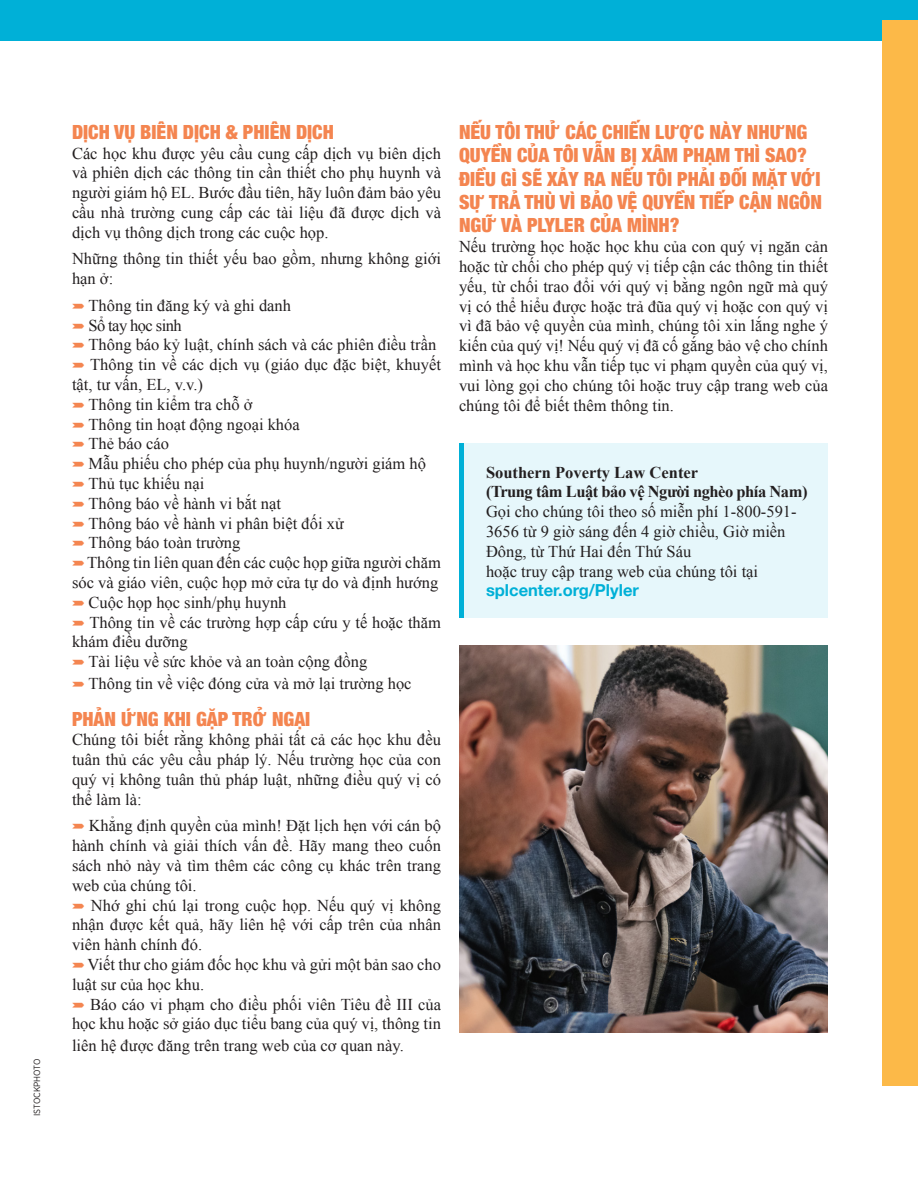
<style>
.page{position:relative;width:918px;height:1188px;background:#fff}
.page>*{position:absolute;margin:0;border:0;box-sizing:border-box;transform-origin:0 0}
.t1{font:900 condensed 19.5px/23.4px "Helvetica Neue";color:#f48550}
.t2{font:16.5px/19.8px "Times New Roman";color:#231f20}
.t3{font:700 16.5px/19.8px "Times New Roman";letter-spacing:-.03em;color:#231f20}
.t4{font:16.5px "Times New Roman";letter-spacing:-.035em;color:#231f20}
.Photo_Credit{font:9px "Gotham Narrow";color:#231f20}
.s1{font-family:"Mercury Text G2";font-size:15.75px;color:#f48550}
.s2{font-family:"Helvetica Neue";font-weight:700;color:#00b0d7}
</style>
<div class="page">
<div style="left:463px;top:443px;width:365px;height:175px;background:#e6f7fb"></div>
<hr style="left:459px;top:443px;width:4px;height:175px;background:#00b0d7">
<div style="left:0;top:0;width:918px;height:40px;background:#00b0d7"></div>
<img style="left:459px;top:646px;width:369px;height:386px">
<div style="left:883px;top:20px;width:35px;height:1065px;background:#fcb948"></div>
<p class="Photo_Credit" style="left:31px;top:1116px;width:59px;rotate:-90deg">ISTOCKPHOTO</p>
<p class="t1" style="left:72px;top:119px;width:263px">DỊCH VỤ BIÊN DỊCH &amp; PHIÊN DỊCH</p>
<p class="t2" style="left:72px;top:143px;width:371px;text-align:justify">Các học khu được yêu cầu cung cấp dịch vụ biên dịch và phiên dịch các thông tin cần thiết cho phụ huynh và người giám hộ EL. Bước đầu tiên, hãy luôn đảm bảo yêu cầu nhà trường cung cấp các tài liệu đã được dịch và dịch vụ thông dịch trong các cuộc họp.</p>
<p class="t2" style="left:72px;top:249px;width:371px">Những thông tin thiết yếu bao gồm, nhưng không giới hạn ở:</p>
<p class="t2" style="left:72px;top:295px;width:221px"><span class="s1">•</span> Thông tin đăng ký và ghi danh</p>
<p class="t4" style="left:72px;top:314px;width:111px"><span class="s1">•</span> Sổ tay học sinh</p>
<p class="t2" style="left:72px;top:335px;width:366px"><span class="s1">•</span> Thông báo kỷ luật, chính sách và các phiên điều trần</p>
<p class="t2" style="left:72px;top:354px;width:371px"><span class="s1">•</span> Thông tin về các dịch vụ (giáo dục đặc biệt, khuyết tật, tư vấn, EL, v.v.)</p>
<p class="t2" style="left:72px;top:394px;width:182px"><span class="s1">•</span> Thông tin kiểm tra chỗ ở</p>
<p class="t2" style="left:72px;top:414px;width:229px"><span class="s1">•</span> Thông tin hoạt động ngoại khóa</p>
<p class="t2" style="left:72px;top:434px;width:99px"><span class="s1">•</span> Thẻ báo cáo</p>
<p class="t2" style="left:72px;top:453px;width:356px"><span class="s1">•</span> Mẫu phiếu cho phép của phụ huynh/người giám hộ</p>
<p class="t2" style="left:72px;top:473px;width:134px"><span class="s1">•</span> Thủ tục khiếu nại</p>
<p class="t2" style="left:72px;top:493px;width:210px"><span class="s1">•</span> Thông báo về hành vi bắt nạt</p>
<p class="t2" style="left:72px;top:513px;width:274px"><span class="s1">•</span> Thông báo về hành vi phân biệt đối xử</p>
<p class="t2" style="left:72px;top:533px;width:170px"><span class="s1">•</span> Thông báo toàn trường</p>
<p class="t2" style="left:72px;top:552px;width:371px"><span class="s1">•</span> Thông tin liên quan đến các cuộc họp giữa người chăm sóc và giáo viên, cuộc họp mở cửa tự do và định hướng</p>
<p class="t2" style="left:72px;top:592px;width:216px"><span class="s1">•</span> Cuộc họp học sinh/phụ huynh</p>
<p class="t2" style="left:72px;top:612px;width:371px"><span class="s1">•</span> Thông tin về các trường hợp cấp cứu y tế hoặc thăm khám điều dưỡng</p>
<p class="t2" style="left:72px;top:651px;width:297px"><span class="s1">•</span> Tài liệu về sức khỏe và an toàn cộng đồng</p>
<p class="t2" style="left:72px;top:673px;width:341px"><span class="s1">•</span> Thông tin về việc đóng cửa và mở lại trường học</p>
<p class="t1" style="left:72px;top:706px;width:240px">PHẢN ỨNG KHI GẶP TRỞ NGẠI</p>
<p class="t2" style="left:72px;top:730px;width:371px;text-align:justify">Chúng tôi biết rằng không phải tất cả các học khu đều tuân thủ các yêu cầu pháp lý. Nếu trường học của con quý vị không tuân thủ pháp luật, những điều quý vị có thể làm là:</p>
<p class="t2" style="left:72px;top:816px;width:371px;text-align:justify"><span class="s1">•</span> Khẳng định quyền của mình! Đặt lịch hẹn với cán bộ hành chính và giải thích vấn đề. Hãy mang theo cuốn sách nhỏ này và tìm thêm các công cụ khác trên trang web của chúng tôi.</p>
<p class="t2" style="left:72px;top:895px;width:371px;text-align:justify"><span class="s1">•</span> Nhớ ghi chú lại trong cuộc họp. Nếu quý vị không nhận được kết quả, hãy liên hệ với cấp trên của nhân viên hành chính đó.</p>
<p class="t2" style="left:72px;top:954px;width:371px"><span class="s1">•</span> Viết thư cho giám đốc học khu và gửi một bản sao cho luật sư của học khu.</p>
<p class="t2" style="left:72px;top:994px;width:371px"><span class="s1">•</span> Báo cáo vi phạm cho điều phối viên Tiêu đề III của học khu hoặc sở giáo dục tiểu bang của quý vị, thông tin</p>
<p class="t2" style="left:72px;top:1035px;width:333px">liên hệ được đăng trên trang web của cơ quan này.</p>
<p class="t1" style="left:459px;top:119px;width:364px">NẾU TÔI THỬ CÁC CHIẾN LƯỢC NÀY NHƯNG QUYỀN CỦA TÔI VẪN BỊ XÂM PHẠM THÌ SAO?<br>ĐIỀU GÌ SẼ XẢY RA NẾU TÔI PHẢI ĐỐI MẶT VỚI SỰ TRẢ THÙ VÌ BẢO VỆ QUYỀN TIẾP CẬN NGÔN NGỮ VÀ PLYLER CỦA MÌNH?</p>
<p class="t2" style="left:459px;top:237px;width:371px;text-align:justify">Nếu trường học hoặc học khu của con quý vị ngăn cản hoặc từ chối cho phép quý vị tiếp cận các thông tin thiết yếu, từ chối trao đổi với quý vị bằng ngôn ngữ mà quý vị có thể hiểu được hoặc trả đũa quý vị hoặc con quý vị vì đã bảo vệ quyền của mình, chúng tôi xin lắng nghe ý kiến của quý vị! Nếu quý vị đã cố gắng bảo vệ cho chính mình và học khu vẫn tiếp tục vi phạm quyền của quý vị, vui lòng gọi cho chúng tôi hoặc truy cập trang web của chúng tôi để biết thêm thông tin.</p>
<p class="t3" style="left:486px;top:462px;width:323px">Southern Poverty Law Center<br>(Trung tâm Luật bảo vệ Người nghèo phía Nam)</p>
<p class="t2" style="left:486px;top:502px;width:312px">Gọi cho chúng tôi theo số miễn phí 1-800-591-<br>3656 từ 9 giờ sáng đến 4 giờ chiều, Giờ miền<br>Đông, từ Thứ Hai đến Thứ Sáu</p>
<p class="t2" style="left:486px;top:561px;width:274px">hoặc truy cập trang web của chúng tôi tại <span class="s2">splcenter.org/Plyler</span></p>
</div>
